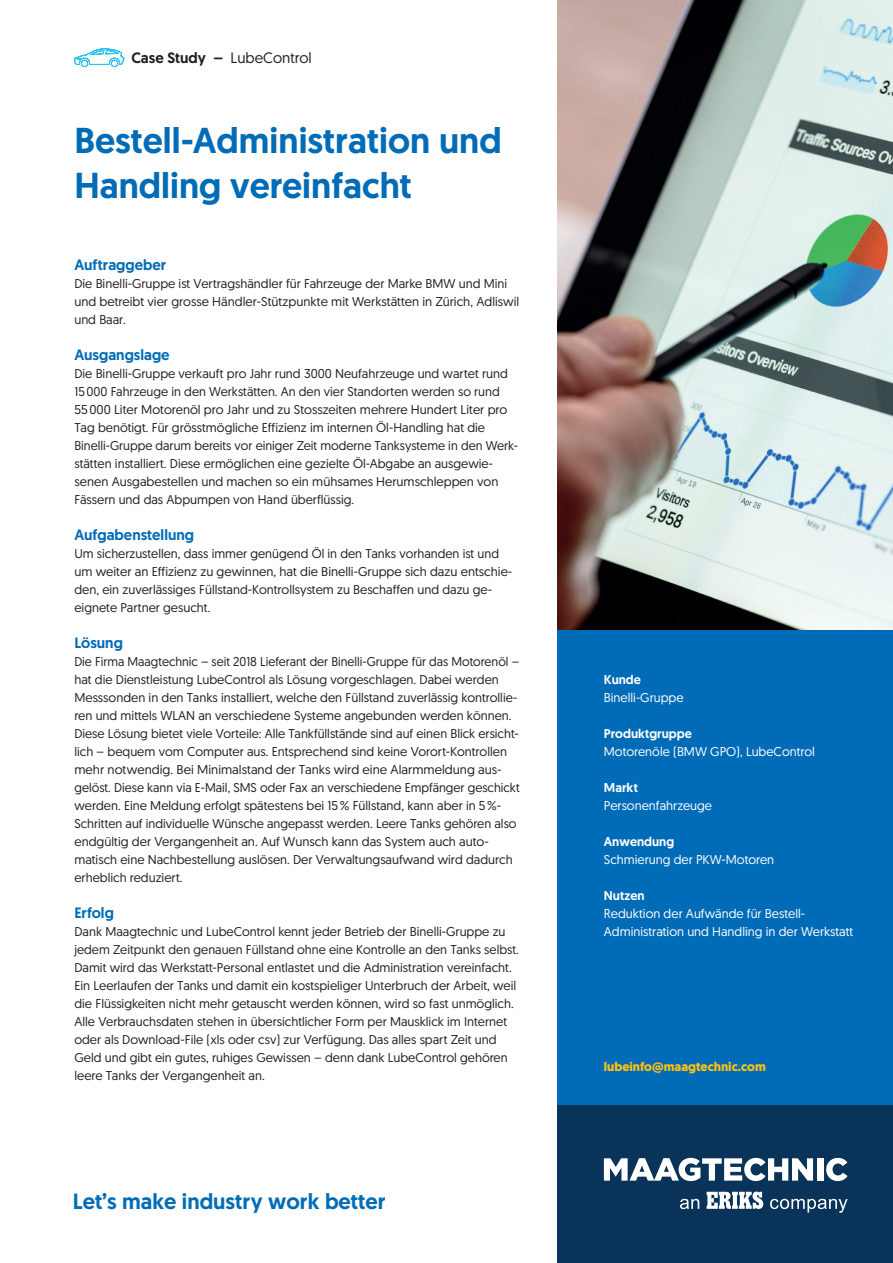
<style>
.page{position:relative;width:893px;height:1263px;background:#fff}
.page>*{position:absolute;margin:0;border:0;box-sizing:border-box;transform-origin:0 0}
.t1{font:500 36px/45px "Geomanist Word";color:#006cb7}
.t2{font:500 22.05px "Geomanist Word";color:#006cb7}
.t3{font:500 15px "Geomanist Word";color:#006cb7}
.t4{font:15px "Geomanist Word";color:#231f20}
.t5{font:12.75px/18px "Geomanist Word";color:#231f20}
.t6{font:12.75px/18px "Geomanist Word";color:#fff}
.t7{font:500 12.75px "Geomanist Word";color:#fff}
.t8{font:700 12.75px "Geomanist Word";color:#fdbe12}
.s1{font-weight:500}
</style>
<div class="page">
<div style="left:558px;top:621px;width:335px;height:504px;background:#006cb7"></div>
<div style="left:558px;top:1105px;width:335px;height:158px;background:#093358"></div>
<svg style="left:604px;top:1158px;width:209px;height:23px"></svg>
<div style="left:817px;top:1158px;width:6px;height:22px;background:#fff"></div>
<svg style="left:826px;top:1158px;width:21px;height:23px"></svg>
<svg style="left:680px;top:1191px;width:167px;height:22px"></svg>
<img style="left:558px;top:0;width:335px;height:629px">
<svg style="left:74px;top:48px;width:51px;height:19px"></svg>
<p class="t4" style="left:131px;top:48px;width:182px"><span class="s1">Case Study –</span> LubeControl</p>
<h1 class="t1" style="left:74px;top:118px;width:429px">Bestell-Administration und<br>Handling vereinfacht</h1>
<p class="t3" style="left:74px;top:255px;width:93px">Auftraggeber</p>
<p class="t5" style="left:74px;top:274px;width:446px">Die Binelli-Gruppe ist Vertragshändler für Fahrzeuge der Marke BMW und Mini und betreibt vier grosse Händler-Stützpunkte mit Werkstätten in Zürich, Adliswil und Baar.</p>
<p class="t3" style="left:74px;top:345px;width:97px">Ausgangslage</p>
<p class="t5" style="left:74px;top:364px;width:445px">Die Binelli-Gruppe verkauft pro Jahr rund 3000 Neufahrzeuge und wartet rund 15000 Fahrzeuge in den Werkstätten. An den vier Standorten werden so rund 55000 Liter Motorenöl pro Jahr und zu Stosszeiten mehrere Hundert Liter pro Tag benötigt. Für grösstmögliche Effizienz im internen Öl-Handling hat die Binelli-Gruppe darum bereits vor einiger Zeit moderne Tanksysteme in den Werk&shy;stätten installiert. Diese ermöglichen eine gezielte Öl-Abgabe an ausgewie&shy;senen Ausgabestellen und machen so ein mühsames Herumschleppen von Fässern und das Abpumpen von Hand überflüssig.</p>
<p class="t3" style="left:74px;top:525px;width:121px">Aufgabenstellung</p>
<p class="t5" style="left:74px;top:544px;width:439px">Um sicherzustellen, dass immer genügend Öl in den Tanks vorhanden ist und um weiter an Effizienz zu gewinnen, hat die Binelli-Gruppe sich dazu entschie&shy;den, ein zuverlässiges Füllstand-Kontrollsystem zu Beschaffen und dazu ge&shy;eignete Partner gesucht.</p>
<p class="t3" style="left:74px;top:633px;width:50px">Lösung</p>
<p class="t5" style="left:74px;top:652px;width:447px">Die Firma Maagtechnic – seit 2018 Lieferant der Binelli-Gruppe für das Motorenöl – hat die Dienstleistung LubeControl als Lösung vorgeschlagen. Dabei werden Messsonden in den Tanks installiert, welche den Füllstand zuverlässig kontrollie&shy;ren und mittels WLAN an verschiedene Systeme angebunden werden können.<br>Diese Lösung bietet viele Vorteile: Alle Tankfüllstände sind auf einen Blick ersicht&shy;lich – bequem vom Computer aus. Entsprechend sind keine Vorort-Kontrollen mehr notwendig. Bei Minimalstand der Tanks wird eine Alarmmeldung aus&shy;gelöst. Diese kann via E-Mail, SMS oder Fax an verschiedene Empfänger geschickt werden. Eine Meldung erfolgt spätestens bei 15% Füllstand, kann aber in 5%- Schritten auf individuelle Wünsche angepasst werden. Leere Tanks gehören also endgültig der Vergangenheit an. Auf Wunsch kann das System auch auto&shy;matisch eine Nachbestellung auslösen. Der Verwaltungsaufwand wird dadurch erheblich reduziert.</p>
<p class="t3" style="left:74px;top:903px;width:41px">Erfolg</p>
<p class="t5" style="left:74px;top:922px;width:446px">Dank Maagtechnic und LubeControl kennt jeder Betrieb der Binelli-Gruppe zu jedem Zeitpunkt den genauen Füllstand ohne eine Kontrolle an den Tanks selbst.<br>Damit wird das Werkstatt-Personal entlastet und die Administration vereinfacht.<br>Ein Leerlaufen der Tanks und damit ein kostspieliger Unterbruch der Arbeit, weil die Flüssigkeiten nicht mehr getauscht werden können, wird so fast unmöglich.<br>Alle Verbrauchsdaten stehen in übersichtlicher Form per Mausklick im Internet oder als Download-File (xls oder csv) zur Verfügung. Das alles spart Zeit und Geld und gibt ein gutes, ruhiges Gewissen – denn dank LubeControl gehören leere Tanks der Vergangenheit an.</p>
<h2 class="t2" style="left:73px;top:1187px;width:315px">Let’s make industry work better</h2>
<p class="t7" style="left:604px;top:671px;width:39px">Kunde</p>
<p class="t6" style="left:604px;top:688px;width:81px">Binelli-Gruppe</p>
<p class="t7" style="left:604px;top:725px;width:89px">Produktgruppe</p>
<p class="t6" style="left:604px;top:742px;width:213px">Motorenöle (BMW GPO), LubeControl</p>
<p class="t7" style="left:604px;top:779px;width:36px">Markt</p>
<p class="t6" style="left:604px;top:796px;width:110px">Personenfahrzeuge</p>
<p class="t7" style="left:604px;top:833px;width:72px">Anwendung</p>
<p class="t6" style="left:604px;top:850px;width:172px">Schmierung der PKW-Motoren</p>
<p class="t7" style="left:604px;top:887px;width:42px">Nutzen</p>
<p class="t6" style="left:604px;top:904px;width:251px">Reduktion der Aufwände für Bestell-<br>Administration und Handling in der Werkstatt</p>
<p class="t8" style="left:604px;top:1058px;width:163px">lubeinfo@maagtechnic.com</p>
</div>
